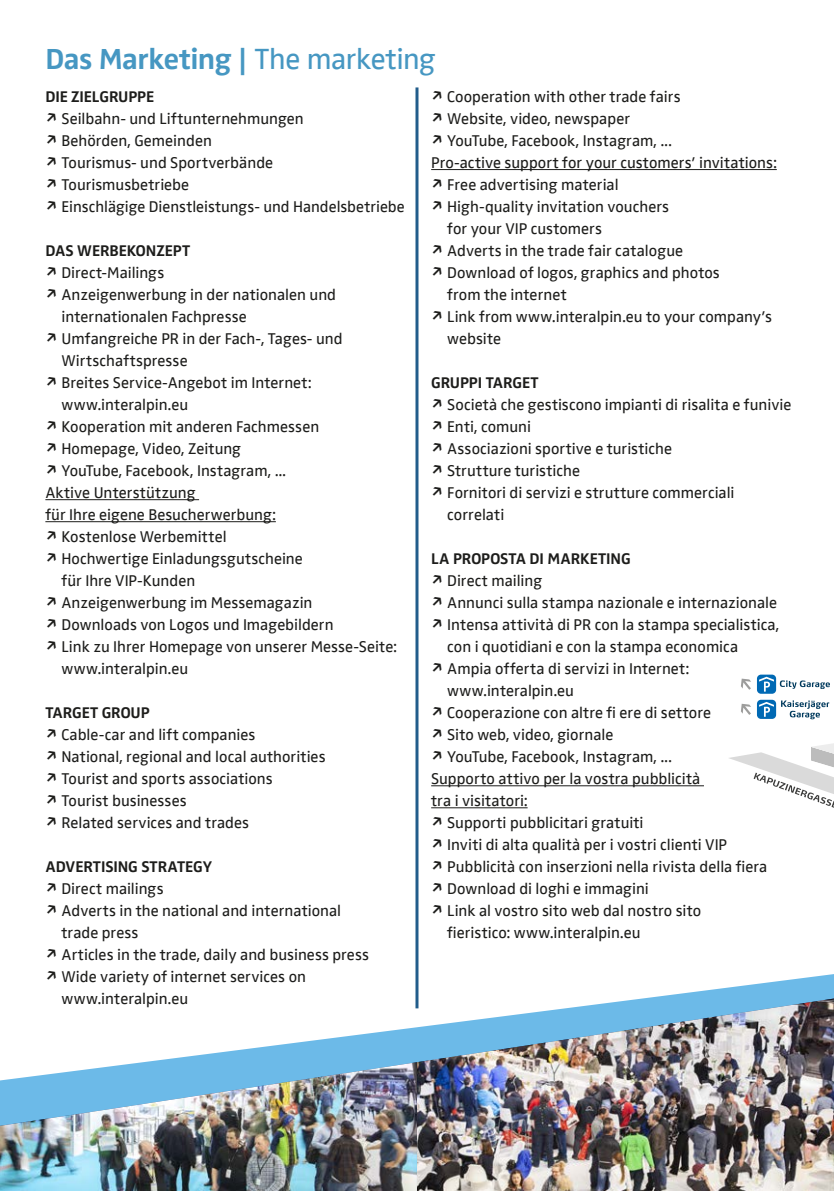
<style>
.page{position:relative;width:834px;height:1191px;background:#fff}
.page>*{position:absolute;margin:0;border:0;box-sizing:border-box;transform-origin:0 0}
.t1{font:700 30px "Zwo Pro";letter-spacing:-.02em;color:#4697c2}
.t2{font:16px/22px "Zwo";color:#1d1d1b}
.t3{font:700 16px "Zwo Pro";letter-spacing:-.01em;color:#1d1d1b}
.s1{font-family:"Zwo";font-weight:400}
.s2{font-family:"Zwo Pro";font-weight:700}
</style>
<div class="page">
<svg style="left:145px;top:857px;width:688px;height:205px"></svg>
<svg style="left:729px;top:744px;width:104px;height:64px"></svg>
<div style="left:756px;top:674px;width:20px;height:20px;background:#0069b4;border-radius:4px"></div>
<svg style="left:759px;top:676px;width:14px;height:15px"></svg>
<svg style="left:741px;top:678px;width:10px;height:12px"></svg>
<svg style="left:779px;top:680px;width:50px;height:9px"></svg>
<div style="left:756px;top:700px;width:20px;height:19px;background:#0069b4;border-radius:4px"></div>
<svg style="left:759px;top:702px;width:14px;height:15px"></svg>
<svg style="left:741px;top:704px;width:10px;height:11px"></svg>
<svg style="left:781px;top:700px;width:48px;height:19px"></svg>
<img style="left:417px;top:998px;width:416px;height:193px">
<img style="left:0;top:1062px;width:417px;height:129px">
<hr style="left:415px;top:87px;width:3px;height:921px;background:#225d8b">
<hr style="left:45px;top:499px;width:154px;height:1px;background:#1d1d1b">
<hr style="left:45px;top:521px;width:231px;height:1px;background:#1d1d1b">
<hr style="left:431px;top:169px;width:345px;height:1px;background:#1d1d1b">
<hr style="left:431px;top:785px;width:272px;height:1px;background:#1d1d1b">
<hr style="left:431px;top:807px;width:96px;height:1px;background:#1d1d1b">
<h1 class="t1" style="left:45px;top:36px;width:392px">Das Marketing | <span class="s1">The marketing</span></h1>
<p class="t3" style="left:45px;top:84px;width:110px">DIE ZIELGRUPPE</p>
<p class="t2" style="left:45px;top:108px;width:361px"><span class="s2">↗</span> Seilbahn- und Liftunternehmungen<br><span class="s2">↗</span> Behörden, Gemeinden<br><span class="s2">↗</span> Tourismus- und Sportverbände<br><span class="s2">↗</span> Tourismusbetriebe<br><span class="s2">↗</span> Einschlägige Dienstleistungs- und Handelsbetriebe</p>
<p class="t3" style="left:45px;top:238px;width:146px">DAS WERBEKONZEPT</p>
<p class="t2" style="left:45px;top:262px;width:120px"><span class="s2">↗</span> Direct-Mailings</p>
<p class="t2" style="left:45px;top:284px;width:292px"><span class="s2">↗</span> Anzeigenwerbung in der nationalen und</p>
<p class="t2" style="left:61px;top:306px;width:187px">internationalen Fachpresse</p>
<p class="t2" style="left:45px;top:328px;width:298px"><span class="s2">↗</span> Umfangreiche PR in der Fach-, Tages- und</p>
<p class="t2" style="left:61px;top:350px;width:128px">Wirtschaftspresse</p>
<p class="t2" style="left:45px;top:372px;width:267px"><span class="s2">↗</span> Breites Service-Angebot im Internet:</p>
<p class="t2" style="left:61px;top:394px;width:128px">www.interalpin.eu</p>
<p class="t2" style="left:45px;top:416px;width:275px"><span class="s2">↗</span> Kooperation mit anderen Fachmessen</p>
<p class="t2" style="left:45px;top:438px;width:197px"><span class="s2">↗</span> Homepage, Video, Zeitung</p>
<p class="t2" style="left:45px;top:460px;width:242px"><span class="s2">↗</span> YouTube, Facebook, Instagram, ...</p>
<p class="t2" style="left:45px;top:482px;width:152px">Aktive Unterstützung</p>
<p class="t2" style="left:45px;top:504px;width:232px">für Ihre eigene Besucherwerbung:</p>
<p class="t2" style="left:45px;top:526px;width:183px"><span class="s2">↗</span> Kostenlose Werbemittel</p>
<p class="t2" style="left:45px;top:548px;width:259px"><span class="s2">↗</span> Hochwertige Einladungsgutscheine</p>
<p class="t2" style="left:61px;top:570px;width:135px">für Ihre VIP-Kunden</p>
<p class="t2" style="left:45px;top:592px;width:268px"><span class="s2">↗</span> Anzeigenwerbung im Messemagazin</p>
<p class="t2" style="left:45px;top:614px;width:289px"><span class="s2">↗</span> Downloads von Logos und Imagebildern</p>
<p class="t2" style="left:45px;top:636px;width:353px"><span class="s2">↗</span> Link zu Ihrer Homepage von unserer Messe-Seite:</p>
<p class="t2" style="left:61px;top:658px;width:128px">www.interalpin.eu</p>
<p class="t3" style="left:45px;top:700px;width:106px">TARGET GROUP</p>
<p class="t2" style="left:45px;top:724px;width:282px"><span class="s2">↗</span> Cable-car and lift companies<br><span class="s2">↗</span> National, regional and local authorities <span class="s2">↗</span> Tourist and sports associations<br><span class="s2">↗</span> Tourist businesses<br><span class="s2">↗</span> Related services and trades</p>
<p class="t3" style="left:45px;top:854px;width:168px">ADVERTISING STRATEGY</p>
<p class="t2" style="left:45px;top:878px;width:120px"><span class="s2">↗</span> Direct mailings</p>
<p class="t2" style="left:45px;top:900px;width:297px"><span class="s2">↗</span> Adverts in the national and international</p>
<p class="t2" style="left:61px;top:922px;width:78px">trade press</p>
<p class="t2" style="left:45px;top:944px;width:325px"><span class="s2">↗</span> Articles in the trade, daily and business press</p>
<p class="t2" style="left:45px;top:966px;width:262px"><span class="s2">↗</span> Wide variety of internet services on</p>
<p class="t2" style="left:61px;top:988px;width:128px">www.interalpin.eu</p>
<p class="t2" style="left:431px;top:86px;width:251px"><span class="s2">↗</span> Cooperation with other trade fairs</p>
<p class="t2" style="left:431px;top:108px;width:200px"><span class="s2">↗</span> Website, video, newspaper</p>
<p class="t2" style="left:431px;top:130px;width:242px"><span class="s2">↗</span> YouTube, Facebook, Instagram, ...</p>
<p class="t2" style="left:431px;top:152px;width:347px">Pro-active support for your customers’ invitations:</p>
<p class="t2" style="left:431px;top:174px;width:189px"><span class="s2">↗</span> Free advertising material</p>
<p class="t2" style="left:431px;top:196px;width:239px"><span class="s2">↗</span> High-quality invitation vouchers</p>
<p class="t2" style="left:447px;top:218px;width:156px">for your VIP customers</p>
<p class="t2" style="left:431px;top:240px;width:253px"><span class="s2">↗</span> Adverts in the trade fair catalogue</p>
<p class="t2" style="left:431px;top:262px;width:290px"><span class="s2">↗</span> Download of logos, graphics and photos</p>
<p class="t2" style="left:447px;top:284px;width:121px">from the internet</p>
<p class="t2" style="left:431px;top:306px;width:342px"><span class="s2">↗</span> Link from www.interalpin.eu to your company’s</p>
<p class="t2" style="left:447px;top:328px;width:55px">website</p>
<p class="t3" style="left:431px;top:370px;width:109px">GRUPPI TARGET</p>
<p class="t2" style="left:431px;top:394px;width:362px"><span class="s2">↗</span> Società che gestiscono impianti di risalita e funivie</p>
<p class="t2" style="left:431px;top:416px;width:101px"><span class="s2">↗</span> Enti, comuni</p>
<p class="t2" style="left:431px;top:438px;width:242px"><span class="s2">↗</span> Associazioni sportive e turistiche</p>
<p class="t2" style="left:431px;top:460px;width:150px"><span class="s2">↗</span> Strutture turistiche</p>
<p class="t2" style="left:431px;top:482px;width:305px"><span class="s2">↗</span> Fornitori di servizi e strutture commerciali</p>
<p class="t2" style="left:447px;top:504px;width:58px">correlati</p>
<p class="t3" style="left:431px;top:546px;width:201px">LA PROPOSTA DI MARKETING</p>
<p class="t2" style="left:431px;top:570px;width:112px"><span class="s2">↗</span> Direct mailing</p>
<p class="t2" style="left:431px;top:592px;width:347px"><span class="s2">↗</span> Annunci sulla stampa nazionale e internazionale</p>
<p class="t2" style="left:431px;top:614px;width:349px"><span class="s2">↗</span> Intensa attività di PR con la stampa specialistica,</p>
<p class="t2" style="left:447px;top:636px;width:292px">con i quotidiani e con la stampa economica</p>
<p class="t2" style="left:431px;top:658px;width:259px"><span class="s2">↗</span> Ampia offerta di servizi in Internet:</p>
<p class="t2" style="left:447px;top:680px;width:128px">www.interalpin.eu</p>
<p class="t2" style="left:431px;top:702px;width:281px"><span class="s2">↗</span> Cooperazione con altre fi ere di settore</p>
<p class="t2" style="left:431px;top:724px;width:184px"><span class="s2">↗</span> Sito web, video, giornale</p>
<p class="t2" style="left:431px;top:746px;width:242px"><span class="s2">↗</span> YouTube, Facebook, Instagram, ...</p>
<p class="t2" style="left:431px;top:768px;width:271px">Supporto attivo per la vostra pubblicità</p>
<p class="t2" style="left:431px;top:790px;width:98px">tra i visitatori:</p>
<p class="t2" style="left:431px;top:812px;width:214px"><span class="s2">↗</span> Supporti pubblicitari gratuiti</p>
<p class="t2" style="left:431px;top:834px;width:297px"><span class="s2">↗</span> Inviti di alta qualità per i vostri clienti VIP</p>
<p class="t2" style="left:431px;top:856px;width:337px"><span class="s2">↗</span> Pubblicità con inserzioni nella rivista della fiera</p>
<p class="t2" style="left:431px;top:878px;width:219px"><span class="s2">↗</span> Download di loghi e immagini</p>
<p class="t2" style="left:431px;top:900px;width:271px"><span class="s2">↗</span> Link al vostro sito web dal nostro sito</p>
<p class="t2" style="left:447px;top:922px;width:195px">fieristico: www.interalpin.eu</p>
</div>
